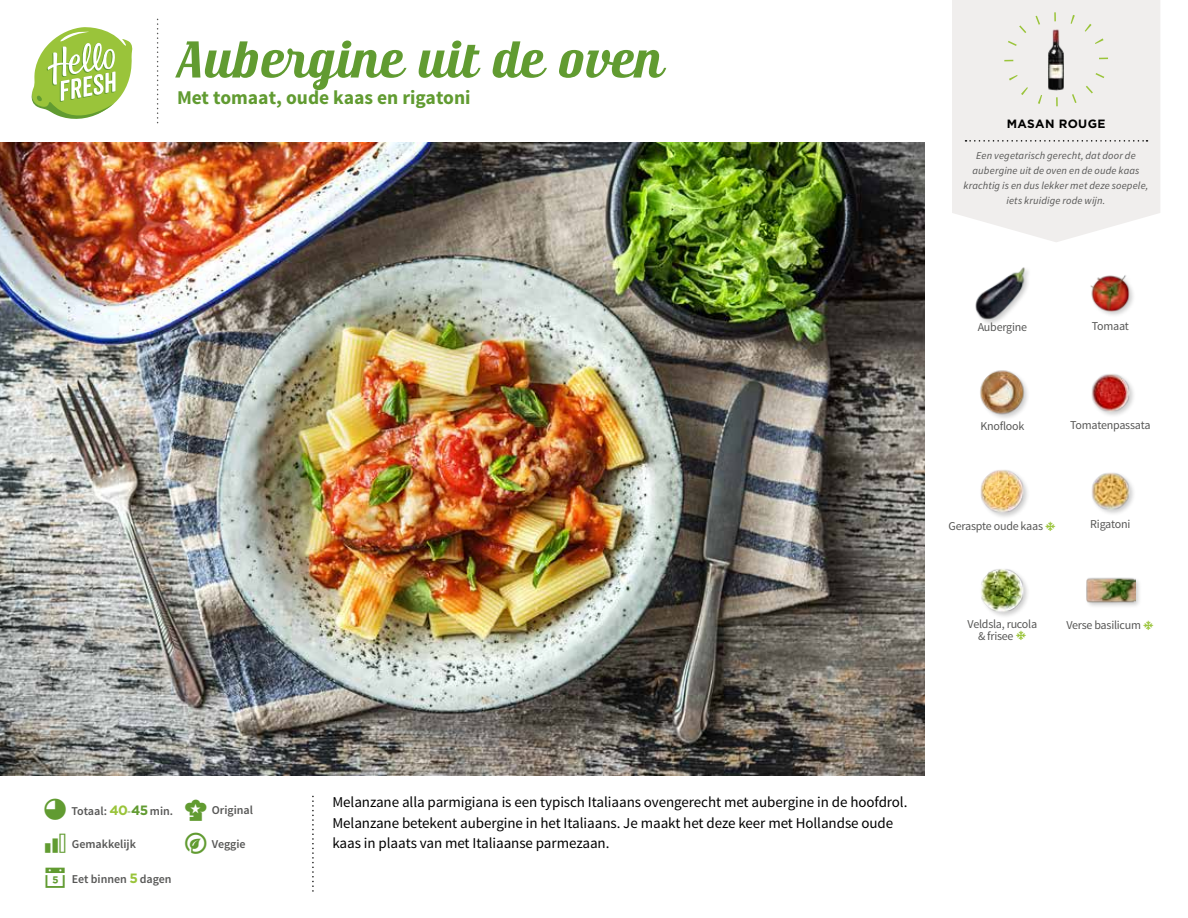
<style>
.page{position:relative;width:1188px;height:918px;background:#fff}
.page>*{position:absolute;margin:0;border:0;box-sizing:border-box;transform-origin:0 0}
.t1{font:54px "Ritts Cursive";color:#619b31}
.t2{font:700 19.5px "Source Sans Pro";color:#619b31}
.t3{font:15px/20.5px "Source Sans Pro";letter-spacing:-.005em;color:#000}
.t4{font:12px/12px "Source Sans Pro";letter-spacing:-.02em;color:#575756}
.t5{font:600 12px "Source Sans Pro";color:#575756}
.t6{font:700 12px "Gotham";letter-spacing:.03em;color:#000}
.t7{font:italic 10.5px/14.7px "Source Sans Pro";letter-spacing:.015em;color:#575756;text-align:center}
.s1{font-family:"Gotham";font-weight:700;font-size:13.5px;color:#9ac43a}
.s2{color:#87ac54}
.s3{font-family:"Gotham";font-weight:700;font-size:13.5px;color:#619b31}
</style>
<div class="page">
<svg style="left:31px;top:27px;width:102px;height:92px"></svg>
<img style="left:0;top:142px;width:925px;height:634px">
<div style="left:952px;top:0;width:208px;height:242px;background:#f0eeed"></div>
<svg style="left:966px;top:140px;width:182px;height:2px"></svg>
<div style="left:1004px;top:12px;width:104px;height:94px;border:9px dashed #9ac43a;border-radius:50%"></div>
<img style="left:1090px;top:275px;width:43px;height:40px">
<img style="left:1091px;top:472px;width:43px;height:42px">
<img style="left:1091px;top:374px;width:43px;height:42px">
<div style="left:1085px;top:577px;width:57px;height:32px;background:#000;opacity:.2"></div>
<img style="left:1085px;top:577px;width:50px;height:32px">
<div style="left:974px;top:266px;width:57px;height:60px;background:#000;opacity:.2"></div>
<img style="left:974px;top:266px;width:56px;height:56px">
<img style="left:980px;top:470px;width:48px;height:47px">
<img style="left:981px;top:569px;width:47px;height:47px">
<img style="left:980px;top:370px;width:48px;height:48px">
<img style="left:1048px;top:28px;width:16px;height:63px">
<h1 class="t1" style="left:177px;top:28px;width:488px">Aubergine uit de oven</h1>
<h2 class="t2" style="left:177px;top:85px;width:295px">Met tomaat, oude kaas en rigatoni</h2>
<p class="t6" style="left:1007px;top:116px;width:100px">MASAN ROUGE</p>
<p class="t7" style="left:964px;top:149px;width:186px">Een vegetarisch gerecht, dat door de aubergine uit de oven en de oude kaas krachtig is en dus lekker met deze soepele, iets kruidige rode wijn.</p>
<p class="t4" style="left:978px;top:321px;width:51px">Aubergine</p>
<p class="t4" style="left:1092px;top:321px;width:39px">Tomaat</p>
<p class="t4" style="left:980px;top:420px;width:45px">Knoflook</p>
<p class="t4" style="left:1070px;top:420px;width:82px">Tomatenpassata</p>
<p class="t4" style="left:949px;top:520px;width:96px">Geraspte oude kaas</p>
<p class="t4" style="left:1090px;top:519px;width:42px">Rigatoni</p>
<p class="t4" style="left:978px;top:618px;width:61px;text-indent:-10px">Veldsla, rucola &amp; frisee</p>
<p class="t4" style="left:1066px;top:619px;width:76px">Verse basilicum</p>
<p class="t5" style="left:71px;top:803px;width:103px">Totaal: <span class="s1">40</span><span class="s2">-</span><span class="s3">45</span> min.</p>
<p class="t5" style="left:212px;top:803px;width:43px">Original</p>
<p class="t3" style="left:332px;top:792px;width:577px">Melanzane alla parmigiana is een typisch Italiaans ovengerecht met aubergine in de hoofdrol.<br>Melanzane betekent aubergine in het Italiaans. Je maakt het deze keer met Hollandse oude</p>
<p class="t5" style="left:72px;top:837px;width:66px">Gemakkelijk</p>
<p class="t5" style="left:212px;top:837px;width:35px">Veggie</p>
<p class="t3" style="left:332px;top:833px;width:279px">kaas in plaats van met Italiaanse parmezaan.</p>
<p class="t5" style="left:72px;top:871px;width:101px">Eet binnen <span class="s1">5</span> dagen</p>
</div>
